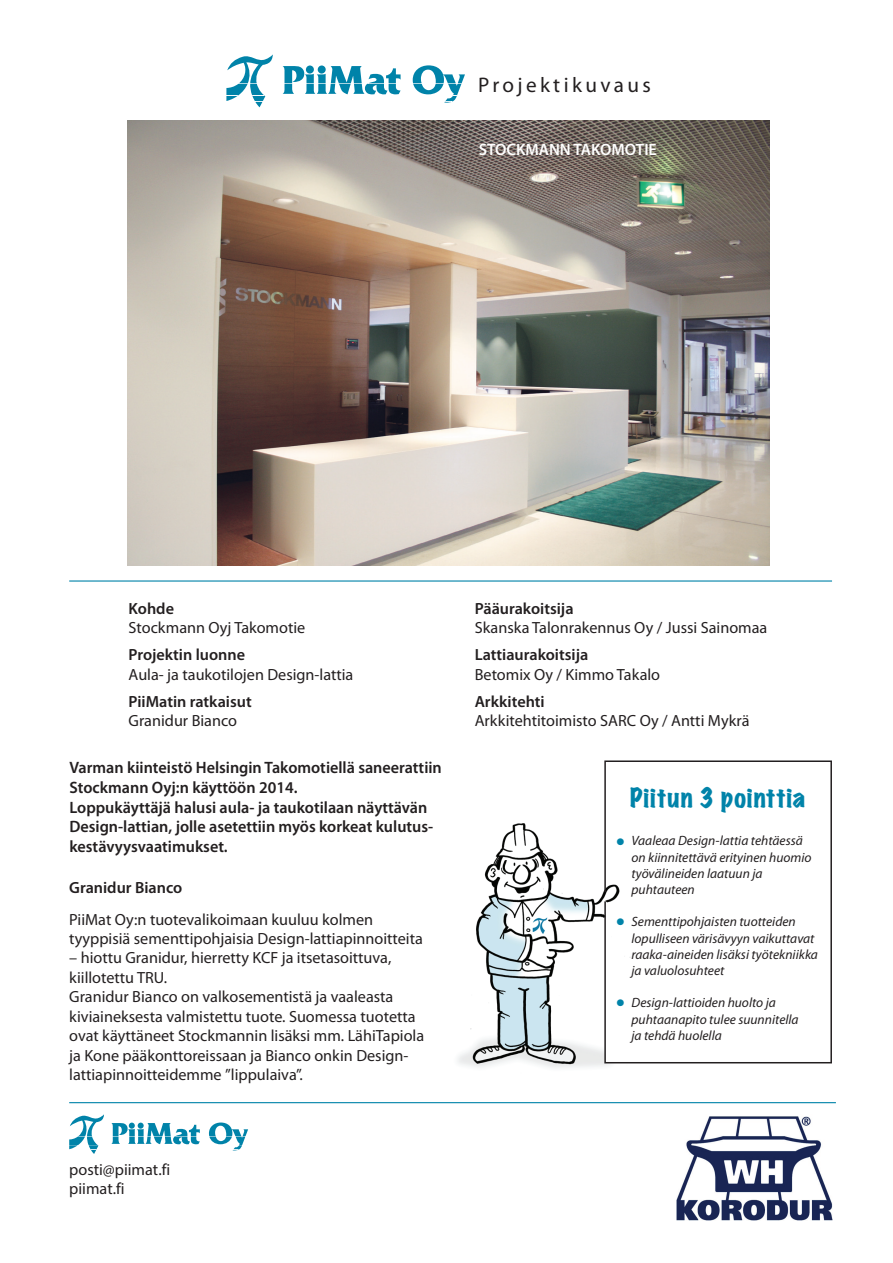
<style>
.page{position:relative;width:893px;height:1263px;background:#fff}
.page>*{position:absolute;margin:0;border:0;box-sizing:border-box;transform-origin:0 0}
.t1{font:expanded 24px "Marker Felt";letter-spacing:.04em;color:#0083a9}
.t2{font:900 24px "Myriad Pro";color:#0083a9}
.t3{font:21.15px "Myriad Pro";letter-spacing:.16em;color:#231f20}
.t4{font:600 16.5px/19.8px "Myriad Pro";color:#231f20}
.t5{font:600 16.5px "Myriad Pro";color:#fff}
.t6{font:16.2px/19.5px "Myriad Pro";color:#231f20}
.t7{font:600 16.2px "Myriad Pro";color:#231f20}
.t8{font:italic 13.5px/16.2px "Myriad Pro";color:#231f20}
</style>
<div class="page">
<img style="left:458px;top:823px;width:152px;height:245px">
<hr style="left:69px;top:1102px;width:767px;height:1px;background:#0083a9">
<hr style="left:69px;top:580px;width:763px;height:2px;background:#0083a9">
<svg style="left:604px;top:760px;width:228px;height:304px"></svg>
<svg style="left:226px;top:54px;width:239px;height:53px"></svg>
<svg style="left:69px;top:1114px;width:179px;height:40px"></svg>
<img style="left:676px;top:1116px;width:157px;height:104px">
<img style="left:127px;top:120px;width:642px;height:446px">
<h2 class="t3" style="left:478px;top:72px;width:174px">Projektikuvaus</h2>
<p class="t5" style="left:479px;top:139px;width:180px">STOCKMANN TAKOMOTIE</p>
<p class="t7" style="left:129px;top:598px;width:47px">Kohde</p>
<p class="t6" style="left:129px;top:618px;width:178px">Stockmann Oyj Takomotie</p>
<p class="t7" style="left:129px;top:645px;width:118px">Projektin luonne</p>
<p class="t6" style="left:129px;top:664px;width:226px">Aula- ja taukotilojen Design-lattia</p>
<p class="t7" style="left:129px;top:691px;width:125px">PiiMatin ratkaisut</p>
<p class="t6" style="left:129px;top:711px;width:110px">Granidur Bianco</p>
<p class="t4" style="left:69px;top:757px;width:374px">Varman kiinteistö Helsingin Takomotiellä saneerattiin Stockmann Oyj:n käyttöön 2014.<br>Loppukäyttäjä halusi aula- ja taukotilaan näyttävän Design-lattian, jolle asetettiin myös korkeat kulutus&shy;kestävyysvaatimukset.</p>
<p class="t7" style="left:69px;top:877px;width:115px">Granidur Bianco</p>
<p class="t6" style="left:69px;top:909px;width:355px">PiiMat Oy:n tuotevalikoimaan kuuluu kolmen tyyppisiä sementtipohjaisia Design-lattiapinnoitteita</p>
<p class="t6" style="left:69px;top:948px;width:357px">– hiottu Granidur, hierretty KCF ja itsetasoittuva, kiillotettu TRU.<br>Granidur Bianco on valkosementistä ja vaaleasta kiviaineksesta valmistettu tuote. Suomessa tuotetta ovat käyttäneet Stockmannin lisäksi mm. LähiTapiola ja Kone pääkonttoreissaan ja Bianco onkin Design&shy;lattiapinnoitteidemme ”lippulaiva”.</p>
<p class="t6" style="left:69px;top:1159px;width:102px">posti@piimat.fi piimat.fi</p>
<p class="t7" style="left:475px;top:598px;width:100px">Pääurakoitsija</p>
<p class="t6" style="left:475px;top:618px;width:294px">Skanska Talonrakennus Oy / Jussi Sainomaa</p>
<p class="t7" style="left:475px;top:645px;width:115px">Lattiaurakoitsija</p>
<p class="t6" style="left:475px;top:664px;width:187px">Betomix Oy / Kimmo Takalo</p>
<p class="t7" style="left:475px;top:691px;width:72px">Arkkitehti</p>
<p class="t6" style="left:475px;top:711px;width:276px">Arkkitehtitoimisto SARC Oy / Antti Mykrä</p>
<h1 class="t1" style="left:630px;top:785px;width:176px">Piitun 3 pointtia</h1>
<p class="t8" style="left:631px;top:832px;width:182px">Vaaleaa Design-lattia tehtäessä on kiinnitettävä erityinen huomio työvälineiden laatuun ja puhtauteen</p>
<p class="t8" style="left:631px;top:913px;width:188px">Sementtipohjaisten tuotteiden lopulliseen värisävyyn vaikuttavat raaka-aineiden lisäksi työtekniikka ja valuolosuhteet</p>
<p class="t8" style="left:631px;top:994px;width:169px">Design-lattioiden huolto ja puhtaanapito tulee suunnitella ja tehdä huolella</p>
<h1 class="t2" style="left:616px;top:823px;width:10px">•</h1>
<h1 class="t2" style="left:616px;top:904px;width:10px">•</h1>
<h1 class="t2" style="left:616px;top:985px;width:10px">•</h1>
</div>
